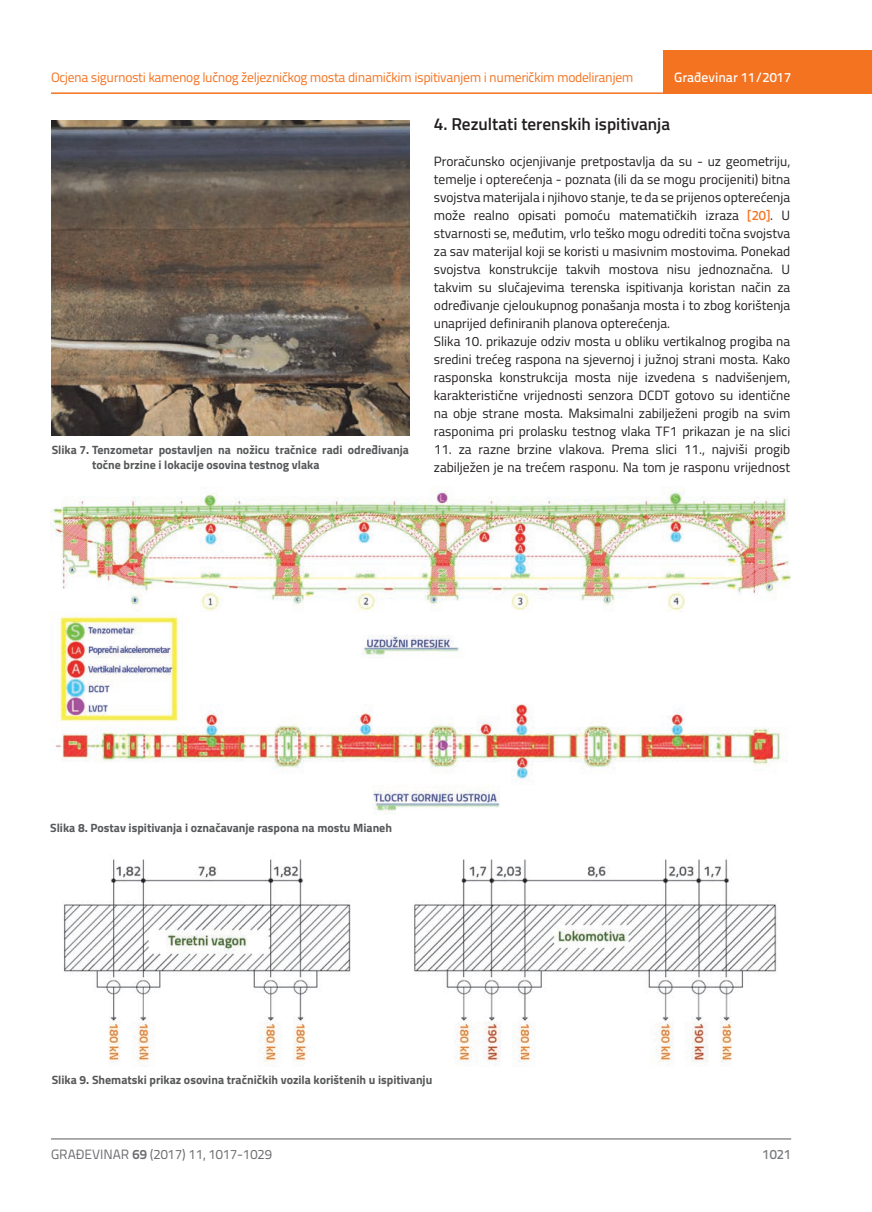
<style>
.page{position:relative;width:872px;height:1212px;background:#fff}
.page>*{position:absolute;margin:0;border:0;box-sizing:border-box;transform-origin:0 0}
.t1{font:600 17.25px "Titillium";color:#231f20}
.t2{font:13.5px/18px "Titillium";color:#231f20}
.t3{font:13.5px "Titillium Text 22 L";letter-spacing:-.03em;color:#f47321}
.t4{font:13.5px "Titillium Text 22 L";color:#6c6d70}
.t5{font:500 13.5px "Titillium Text 22 L";color:#fff}
.t6{font:500 13.5px "Titillium Text 22 L";color:#787a7d}
.t7{font:700 12px/15px "Titillium";color:#57585a}
.s1{font-family:"Titillium Text 22 L";font-weight:500;color:#f47321}
.s2{font-weight:700}
</style>
<div class="page">
<hr style="left:51px;top:92px;width:821px;height:2px;background:#f47321">
<div style="left:663px;top:50px;width:209px;height:44px;background:#f47321"></div>
<hr style="left:51px;top:1139px;width:740px;height:1px;background:#57585a">
<img style="left:52px;top:121px;width:357px;height:315px">
<img style="left:50px;top:487px;width:740px;height:327px">
<img style="left:63px;top:859px;width:714px;height:206px">
<p class="t3" style="left:51px;top:68px;width:584px">Ocjena sigurnosti kamenog lučnog željezničkog mosta dinamičkim ispitivanjem i numeričkim modeliranjem</p>
<p class="t5" style="left:674px;top:67px;width:118px">Građevinar 11/2017</p>
<p class="t7" style="left:92px;top:441px;width:318px;text-indent:-40px">Slika 7. Tenzometar postavljen na nožicu tračnice radi određivanja točne brzine i lokacije osovina testnog vlaka</p>
<p class="t1" style="left:434px;top:111px;width:238px">4. Rezultati terenskih ispitivanja</p>
<p class="t2" style="left:434px;top:151px;width:358px">Proračunsko ocjenjivanje pretpostavlja da su - uz geometriju, temelje i opterećenja - poznata (ili da se mogu procijeniti) bitna svojstva materijala i njihovo stanje, te da se prijenos opterećenja može realno opisati pomoću matematičkih izraza <span class="s1">[20]</span>. U stvarnosti se, međutim, vrlo teško mogu odrediti točna svojstva za sav materijal koji se koristi u masivnim mostovima. Ponekad svojstva konstrukcije takvih mostova nisu jednoznačna. U takvim su slučajevima terenska ispitivanja koristan način za određivanje cjeloukupnog ponašanja mosta i to zbog korištenja unaprijed definiranih planova opterećenja.<br>Slika 10. prikazuje odziv mosta u obliku vertikalnog progiba na sredini trećeg raspona na sjevernoj i južnoj strani mosta. Kako rasponska konstrukcija mosta nije izvedena s nadvišenjem, karakteristične vrijednosti senzora DCDT gotovo su identične na obje strane mosta. Maksimalni zabilježeni progib na svim rasponima pri prolasku testnog vlaka TF1 prikazan je na slici</p>
<p class="t2" style="left:434px;top:439px;width:358px">11. za razne brzine vlakova. Prema slici 11., najviši progib zabilježen je na trećem rasponu. Na tom je rasponu vrijednost</p>
<p class="t7" style="left:50px;top:820px;width:343px">Slika 8. Postav ispitivanja i označavanje raspona na mostu Mianeh</p>
<p class="t7" style="left:52px;top:1072px;width:382px">Slika 9. Shematski prikaz osovina tračničkih vozila korištenih u ispitivanju</p>
<p class="t4" style="left:51px;top:1144px;width:222px">GRAĐEVINAR <span class="s2">69</span> (2017) 11, 1017-1029</p>
<p class="t6" style="left:762px;top:1144px;width:30px">1021</p>
</div>
